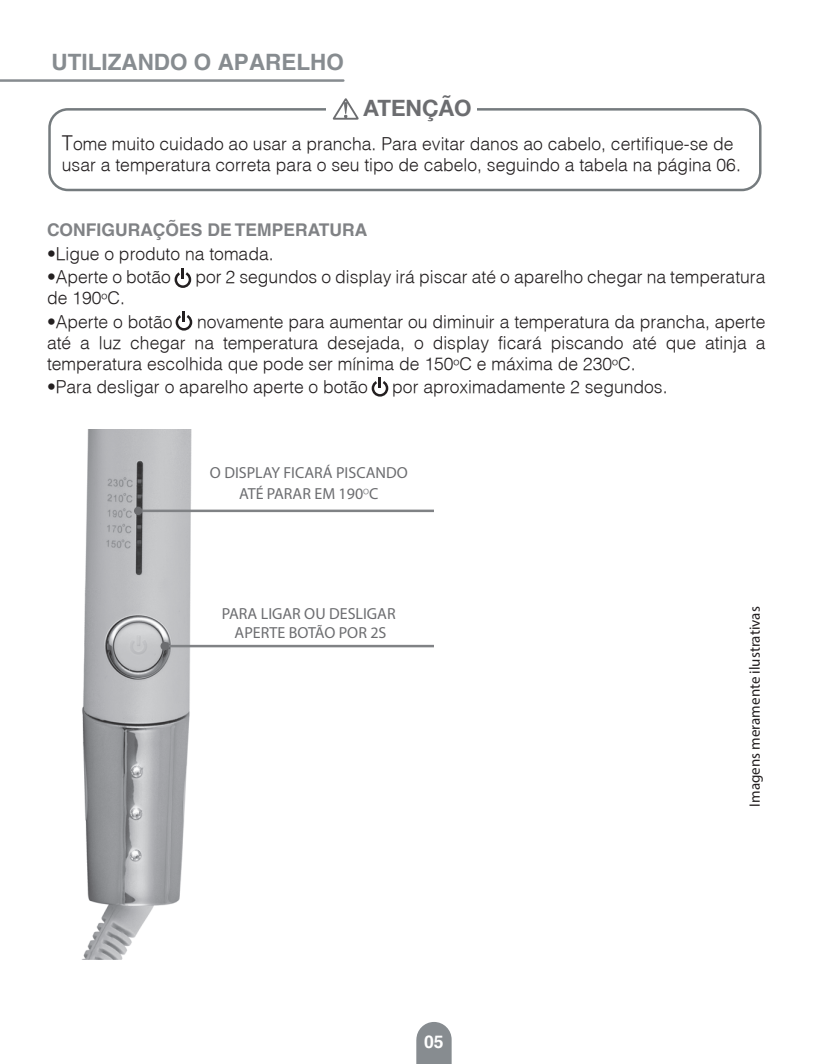
<style>
.page{position:relative;width:815px;height:1064px;background:#fff}
.page>*{position:absolute;margin:0;border:0;box-sizing:border-box;transform-origin:0 0}
.t1{font:700 22.5px "Helvetica";color:#878c90}
.t2{font:700 22.5px "Helvetica Neue";color:#6c6d70}
.t3{font:300 17.5px/21px "Helvetica";color:#231f20}
.t4{font:700 17.5px "Helvetica";color:#808285}
.t5{font:700 17.5px "Helvetica";color:#fff}
.t6{font:16px/19.2px "Myriad Pro";color:#6c6d70;text-align:center}
.t7{font:15px "Myriad Pro";color:#231f20}
.s1{font-size:20px}
.s2{font-family:"Myriad Pro"}
.s3{font-weight:300;font-size:17.5px;color:#808285}
</style>
<div class="page">
<svg style="left:416px;top:1022px;width:36px;height:41px"></svg>
<hr style="left:0;top:79px;width:343px;height:3px;background:#878c90">
<div style="left:48px;top:108px;width:713px;height:83px;border:2px solid #757b7e;border-radius:18px"></div>
<div style="left:326px;top:90px;width:151px;height:34px;background:#fff"></div>
<svg style="left:333px;top:98px;width:26px;height:22px"></svg>
<div style="left:175px;top:271px;width:16px;height:17px;border:2px solid #231f20;border-radius:50%"></div>
<svg style="left:176px;top:268px;width:13px;height:11px"></svg>
<div style="left:176px;top:314px;width:16px;height:16px;border:2px solid #231f20;border-radius:50%"></div>
<svg style="left:177px;top:311px;width:14px;height:11px"></svg>
<div style="left:372px;top:380px;width:16px;height:16px;border:2px solid #231f20;border-radius:50%"></div>
<svg style="left:373px;top:377px;width:14px;height:11px"></svg>
<img style="left:82px;top:429px;width:137px;height:529px">
<hr style="left:165px;top:644px;width:269px;height:3px;background:#808285">
<hr style="left:138px;top:509px;width:296px;height:3px;background:#808285">
<div style="left:134px;top:506px;width:8px;height:9px;background:#6c6d70;border-radius:50%"></div>
<div style="left:161px;top:641px;width:8px;height:9px;background:#6c6d70;border-radius:50%"></div>
<p class="t1" style="left:51px;top:49px;width:294px">UTILIZANDO O APARELHO</p>
<p class="t2" style="left:364px;top:94px;width:110px">ATENÇÃO</p>
<p class="t3" style="left:62px;top:132px;width:680px"><span class="s1">T</span>ome muito cuidado ao usar a prancha. Para evitar danos ao cabelo, certifique-se de usar a temperatura correta para o seu tipo de cabelo, seguindo a tabela na página 06.</p>
<p class="t4" style="left:47px;top:219px;width:322px">CONFIGURAÇÕES DE TEMPERATURA</p>
<p class="t3" style="left:47px;top:242px;width:228px">•Ligue o produto na tomada.</p>
<p class="t3" style="left:47px;top:266px;width:125px">•Aperte o botão</p>
<p class="t3" style="left:195px;top:266px;width:572px">por 2 segundos o display irá piscar até o aparelho chegar na temperatura</p>
<p class="t3" style="left:47px;top:287px;width:79px">de 190<span class="s2">º</span>C.</p>
<p class="t3" style="left:47px;top:310px;width:127px">•Aperte o botão</p>
<p class="t3" style="left:47px;top:310px;width:720px;text-align:justify;text-indent:150px">novamente para aumentar ou diminuir a temperatura da prancha, aperte até a luz chegar na temperatura desejada, o display ficará piscando até que atinja a temperatura escolhida que pode ser mínima de 150<span class="s2">º</span>C e máxima de 230<span class="s2">º</span>C.</p>
<p class="t3" style="left:47px;top:376px;width:322px">•Para desligar o aparelho aperte o botão</p>
<p class="t3" style="left:392px;top:376px;width:277px">por aproximadamente 2 segundos.</p>
<p class="t6" style="left:210px;top:461px;width:199px;line-height:21px">O DISPLAY FICARÁ PISCANDO<br>ATÉ PARAR EM 190<span class="s3">º</span>C</p>
<p class="t6" style="left:222px;top:603px;width:175px">PARA LIGAR OU DESLIGAR<br>APERTE BOTÃO POR 2S</p>
<p class="t5" style="left:424px;top:1031px;width:21px">05</p>
<p class="t7" style="left:746px;top:806px;width:201px;rotate:-90deg">Imagens meramente ilustrativas</p>
</div>
